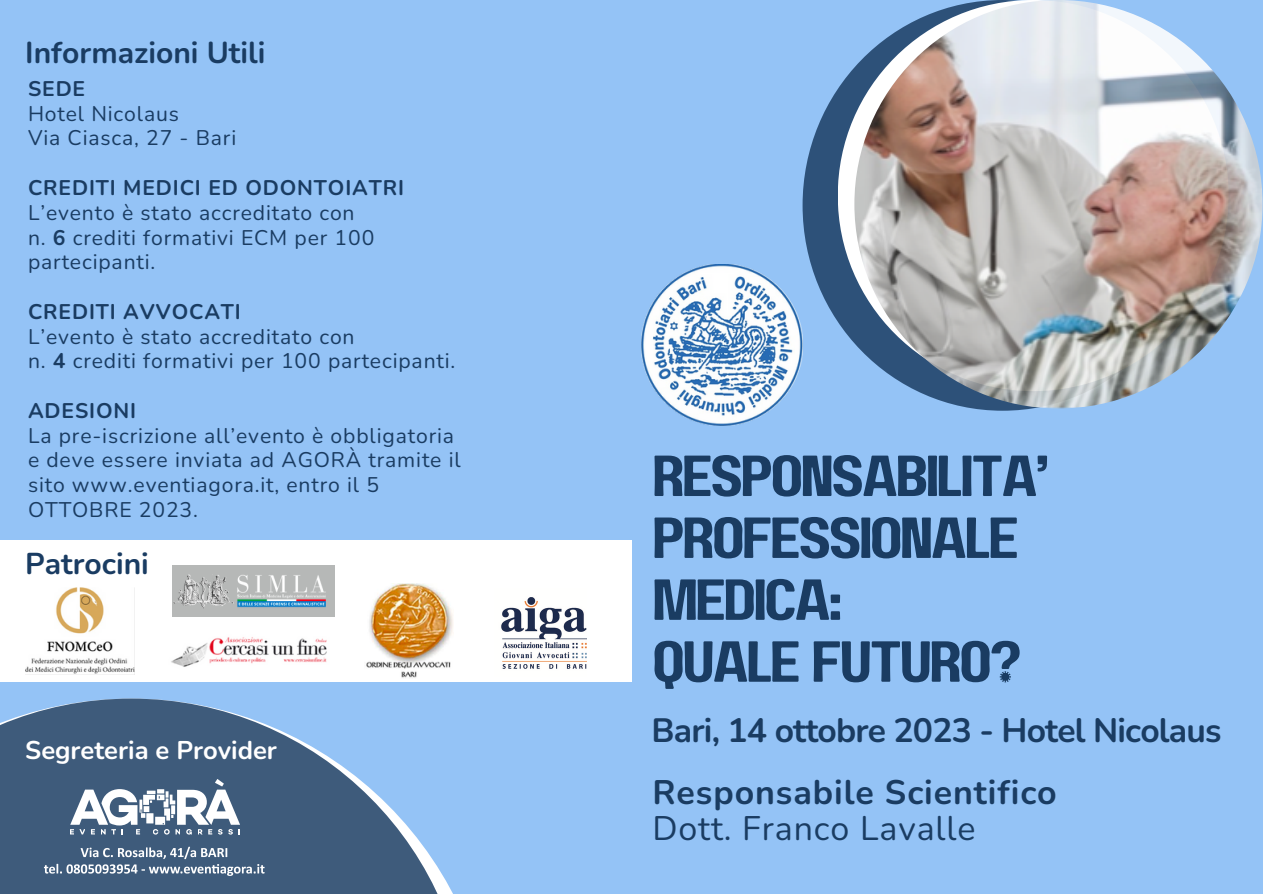
<style>
.page{position:relative;width:1263px;height:894px;background:#fff}
.page>*{position:absolute;margin:0;border:0;box-sizing:border-box;transform-origin:0 0}
.t1{font:57.75px/61.8px "Paalalabas Display Wide BETA";letter-spacing:-.07em;color:#1a3c62}
.t2{font:700 33.9px/36px "Nunito";letter-spacing:.025em;color:#1a3c62}
.t3{font:700 33.6px "Nunito";letter-spacing:-.025em;color:#1a3c62}
.t4{font:700 30px "Nunito";color:#1a3c62}
.t5{font:700 25.5px "Nunito";color:#fff}
.t6{font:21.15px/24.8px "Nunito";letter-spacing:.04em;color:#1a3c62}
.t7{font:700 21.15px "Nunito";letter-spacing:.04em;color:#1a3c62}
.s1{font-weight:700}
.s2{font-weight:400}
</style>
<div class="page">
<div style="left:0;top:0;width:1263px;height:893px;background:#94c3f6"></div>
<div style="left:802px;top:0;width:400px;height:410px;background:#2d5179;border-radius:50%"></div>
<div style="left:838px;top:0;width:390px;height:391px;background:#fff;border-radius:50%"></div>
<img style="left:854px;top:0;width:408px;height:408px;border-radius:50%">
<svg style="left:0;top:698px;width:453px;height:195px;fill:#3e5b7b"></svg>
<div style="left:0;top:539px;width:631px;height:142px;background:#fff"></div>
<img style="left:501px;top:597px;width:85px;height:72px">
<svg style="left:70px;top:778px;width:170px;height:56px;background:#889aad"></svg>
<svg style="left:44px;top:846px;width:221px;height:29px;background:#667d96"></svg>
<img style="left:171px;top:637px;width:156px;height:30px">
<img style="left:366px;top:583px;width:87px;height:95px">
<img style="left:641px;top:264px;width:161px;height:161px">
<div style="left:172px;top:565px;width:163px;height:51px;background:#b6b8b7"></div>
<img style="left:173px;top:574px;width:152px;height:35px">
<img style="left:25px;top:587px;width:109px;height:87px">
<p class="t4" style="left:25px;top:33px;width:242px">Informazioni Utili</p>
<p class="t7" style="left:28px;top:74px;width:59px">SEDE</p>
<p class="t6" style="left:28px;top:101px;width:152px">Hotel Nicolaus</p>
<p class="t6" style="left:28px;top:126px;width:210px">Via Ciasca, 27 - Bari</p>
<p class="t7" style="left:28px;top:173px;width:378px">CREDITI MEDICI ED ODONTOIATRI</p>
<p class="t6" style="left:28px;top:200px;width:328px">L’evento è stato accreditato con</p>
<p class="t6" style="left:28px;top:225px;width:348px">n. <span class="s1">6</span> crediti formativi ECM per 100 partecipanti.</p>
<p class="t7" style="left:28px;top:297px;width:214px">CREDITI AVVOCATI</p>
<p class="t6" style="left:28px;top:324px;width:328px">L’evento è stato accreditato con</p>
<p class="t6" style="left:28px;top:349px;width:429px">n. <span class="s1">4</span> crediti formativi per 100 partecipanti.</p>
<p class="t7" style="left:28px;top:396px;width:110px">ADESIONI</p>
<p class="t6" style="left:28px;top:423px;width:434px">La pre-iscrizione all’evento è obbligatoria e deve essere inviata ad AGORÀ tramite il sito www.eventiagora.it, entro il 5<br>OTTOBRE 2023.</p>
<p class="t4" style="left:25px;top:543px;width:125px">Patrocini</p>
<p class="t5" style="left:25px;top:733px;width:253px">Segreteria e Provider</p>
<p class="t1" style="left:652px;top:449px;width:400px">RESPONSABILITÀ’</p>
<p class="t1" style="left:652px;top:510px;width:370px">PROFESSIONALE<br>MEDICA:</p>
<p class="t1" style="left:652px;top:634px;width:372px">QUALE FUTURO?</p>
<p class="t3" style="left:652px;top:708px;width:571px">Bari, 14 ottobre 2023 - Hotel Nicolaus</p>
<p class="t2" style="left:652px;top:775px;width:406px">Responsabile Scientifico<br><span class="s2">Dott. Franco Lavalle</span></p>
</div>
